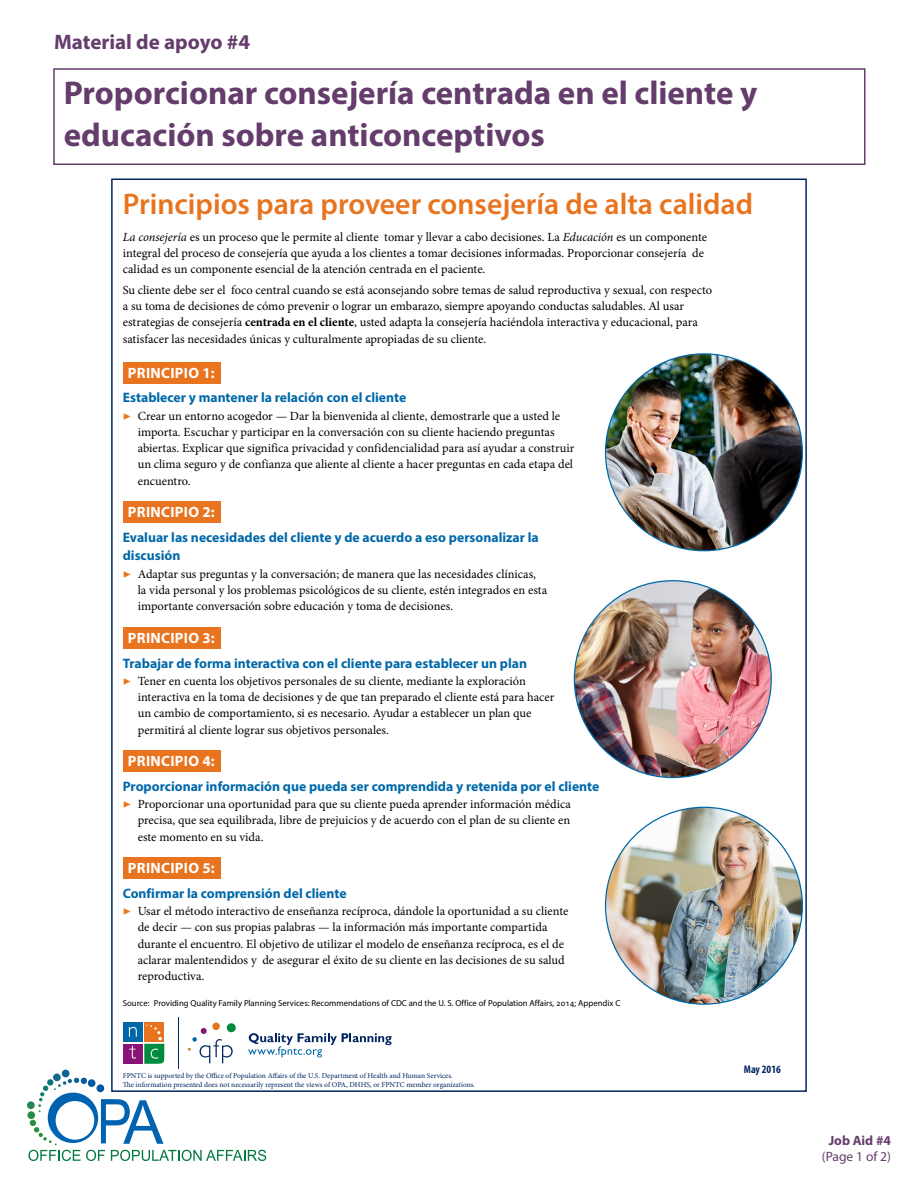
<style>
.page{position:relative;width:918px;height:1188px;background:#fff}
.page>*{position:absolute;margin:0;border:0;box-sizing:border-box;transform-origin:0 0}
.t1{font:700 33px/42px "Myriad Pro";color:#653d6d}
.t2{font:600 29.85px "Myriad Pro";color:#e9741f}
.t3{font:700 21px "Myriad Pro";color:#653d6d}
.t4{font:700 15px "Myriad Pro";letter-spacing:.02em;color:#fff}
.t5{font:700 13.65px/18.8px "Myriad Pro";color:#0068a9}
.t6{font:13.5px "Myriad Pro";color:#653d6d}
.t7{font:700 13.5px "Myriad Pro";color:#653d6d}
.t8{font:12.45px/16.2px "Minion Pro";color:#000}
.t9{font:700 condensed 11.25px "Myriad Pro";color:#002561}
.t10{font:8.7px "Myriad Pro";color:#000}
.t11{font:7.5px/8.7px "Minion Pro";color:#002561}
.s1{font-style:italic}
.s2{font-weight:700}
.s3{font-size:13.65px;color:#e9741f}
</style>
<div class="page">
<div style="left:62px;top:1070px;width:8px;height:7px;background:#0e6395;border-radius:50%"></div>
<div style="left:53px;top:1074px;width:8px;height:7px;background:#156b87;border-radius:50%"></div>
<svg style="left:28px;top:1078px;width:238px;height:83px"></svg>
<div style="left:27px;top:1111px;width:8px;height:8px;background:#258d44;border-radius:50%"></div>
<div style="left:88px;top:1079px;width:7px;height:8px;background:#0458a2;border-radius:50%"></div>
<div style="left:27px;top:1101px;width:8px;height:8px;background:#238751;border-radius:50%"></div>
<div style="left:48px;top:1093px;width:50px;height:50px;background:#0063b1;border-radius:50%"></div>
<div style="left:56px;top:1101px;width:38px;height:39px;background:#fff;border-radius:50%"></div>
<div style="left:53px;top:68px;width:813px;height:97px;border:2px solid #653d6d"></div>
<div style="left:123px;top:362px;width:97px;height:22px;background:#e9741f"></div>
<div style="left:123px;top:501px;width:97px;height:22px;background:#e9741f"></div>
<div style="left:123px;top:627px;width:97px;height:22px;background:#e9741f"></div>
<div style="left:123px;top:750px;width:97px;height:22px;background:#e9741f"></div>
<div style="left:123px;top:857px;width:97px;height:22px;background:#e9741f"></div>
<img style="left:606px;top:354px;width:196px;height:197px;border-radius:97px">
<img style="left:574px;top:581px;width:197px;height:197px;border-radius:98px">
<img style="left:606px;top:807px;width:196px;height:197px;border-radius:98px">
<div style="left:144px;top:1022px;width:20px;height:20px;background:#e7731f"></div>
<div style="left:123px;top:1022px;width:20px;height:20px;background:#0068a9"></div>
<div style="left:123px;top:1044px;width:20px;height:20px;background:#881477"></div>
<svg style="left:144px;top:1025px;width:20px;height:39px"></svg>
<svg style="left:129px;top:1027px;width:8px;height:10px"></svg>
<svg style="left:129px;top:1045px;width:7px;height:14px"></svg>
<hr style="left:179px;top:1017px;width:1px;height:51px;background:#002561">
<svg style="left:248px;top:1033px;width:144px;height:24px"></svg>
<svg style="left:188px;top:1022px;width:48px;height:41px"></svg>
<h3 class="t3" style="left:54px;top:28px;width:197px">Material de apoyo #4</h3>
<h1 class="t1" style="left:64px;top:70px;width:695px">Proporcionar consejería centrada en el cliente y educación sobre anticonceptivos</h1>
<h2 class="t2" style="left:123px;top:185px;width:632px">Principios para proveer consejería de alta calidad</h2>
<p class="t8" style="left:123px;top:228px;width:586px"><span class="s1">La consejería</span> es un proceso que le permite al cliente tomar y llevar a cabo decisiones. La <span class="s1">Educación</span> es un componente integral del proceso de consejería que ayuda a los clientes a tomar decisiones informadas. Proporcionar consejería de calidad es un componente esencial de la atención centrada en el paciente.</p>
<p class="t8" style="left:123px;top:282px;width:591px">Su cliente debe ser el foco central cuando se está aconsejando sobre temas de salud reproductiva y sexual, con respecto a su toma de decisiones de cómo prevenir o lograr un embarazo, siempre apoyando conductas saludables. Al usar estrategias de consejería <span class="s2">centrada en el cliente</span>, usted adapta la consejería haciéndola interactiva y educacional, para satisfacer las necesidades únicas y culturalmente apropiadas de su cliente.</p>
<p class="t4" style="left:128px;top:363px;width:88px">PRINCIPIO 1:</p>
<p class="t5" style="left:123px;top:388px;width:285px">Establecer y mantener la relación con el cliente</p>
<p class="t8" style="left:138px;top:408px;width:438px;text-indent:-15px"><span class="s3">▶</span> Crear un entorno acogedor — Dar la bienvenida al cliente, demostrarle que a usted le importa. Escuchar y participar en la conversación con su cliente haciendo preguntas abiertas. Explicar que significa privacidad y confidencialidad para así ayudar a construir un clima seguro y de confianza que aliente al cliente a hacer preguntas en cada etapa del encuentro.</p>
<p class="t4" style="left:128px;top:502px;width:88px">PRINCIPIO 2:</p>
<p class="t5" style="left:123px;top:527px;width:418px">Evaluar las necesidades del cliente y de acuerdo a eso personalizar la discusión</p>
<p class="t8" style="left:138px;top:566px;width:411px;text-indent:-15px"><span class="s3">▶</span> Adaptar sus preguntas y la conversación; de manera que las necesidades clínicas, la vida personal y los problemas psicológicos de su cliente, estén integrados en esta importante conversación sobre educación y toma de decisiones.</p>
<p class="t4" style="left:128px;top:628px;width:88px">PRINCIPIO 3:</p>
<p class="t5" style="left:123px;top:653px;width:406px">Trabajar de forma interactiva con el cliente para establecer un plan</p>
<p class="t8" style="left:138px;top:673px;width:418px;text-indent:-15px"><span class="s3">▶</span> Tener en cuenta los objetivos personales de su cliente, mediante la exploración interactiva en la toma de decisiones y de que tan preparado el cliente está para hacer un cambio de comportamiento, si es necesario. Ayudar a establecer un plan que permitirá al cliente lograr sus objetivos personales.</p>
<p class="t4" style="left:128px;top:751px;width:88px">PRINCIPIO 4:</p>
<p class="t5" style="left:123px;top:776px;width:478px">Proporcionar información que pueda ser comprendida y retenida por el cliente</p>
<p class="t8" style="left:138px;top:796px;width:435px;text-align:justify;text-indent:-15px"><span class="s3">▶</span> Proporcionar una oportunidad para que su cliente pueda aprender información médica precisa, que sea equilibrada, libre de prejuicios y de acuerdo con el plan de su cliente en este momento en su vida.</p>
<p class="t4" style="left:128px;top:859px;width:88px">PRINCIPIO 5:</p>
<p class="t5" style="left:123px;top:883px;width:225px">Confirmar la comprensión del cliente</p>
<p class="t8" style="left:138px;top:903px;width:432px;text-indent:-15px"><span class="s3">▶</span> Usar el método interactivo de enseñanza recíproca, dándole la oportunidad a su cliente de decir — con sus propias palabras — la información más importante compartida durante el encuentro. El objetivo de utilizar el modelo de enseñanza recíproca, es el de aclarar malentendidos y de asegurar el éxito de su cliente en las decisiones de su salud reproductiva.</p>
<p class="t10" style="left:123px;top:998px;width:499px">Source: Providing Quality Family Planning Services: Recommendations of CDC and the U. S. Office of Population Affairs, 2014; Appendix C</p>
<p class="t11" style="left:123px;top:1072px;width:354px">FPNTC is supported by the Office of Population Affairs of the U.S. Department of Health and Human Services.<br>The information presented does not necessarily represent the views of OPA, DHHS, or FPNTC member organizations.</p>
<p class="t9" style="left:744px;top:1062px;width:39px">May 2016</p>
<p class="t7" style="left:829px;top:1131px;width:64px">Job Aid #4</p>
<p class="t6" style="left:822px;top:1148px;width:71px">(Page 1 of 2)</p>
</div>
